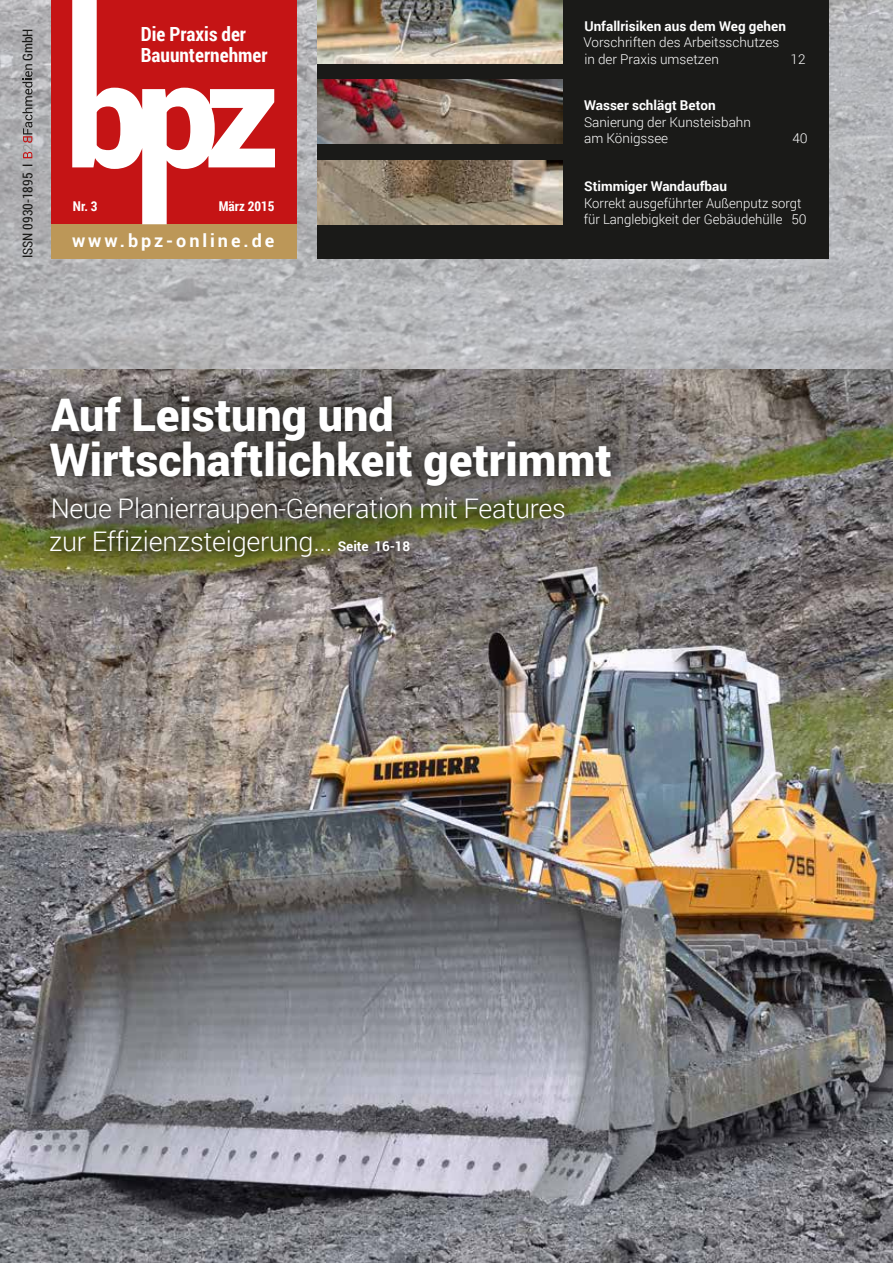
<style>
.page{position:relative;width:893px;height:1263px;background:#fff}
.page>*{position:absolute;margin:0;border:0;box-sizing:border-box;transform-origin:0 0}
.t1{font:900 45px/45px "Roboto";color:#fff}
.t2{font:300 27px/33px "Roboto";letter-spacing:-.01em;color:#fff}
.t3{font:700 19.5px/21px "Roboto Condensed";color:#fff}
.t4{font:700 18px "Roboto";letter-spacing:.165em;color:#fff}
.t5{font:300 13.5px/16.5px "Roboto";color:#fff}
.t6{font:700 13.5px "Roboto";color:#fff}
.t7{font:13.5px "Roboto Condensed";color:#1a1a18}
.t8{font:700 13.5px "Roboto Condensed";color:#fff}
.s1{font-weight:700;font-size:13.5px}
</style>
<div class="page">
<img style="left:0;top:0;width:893px;height:370px">
<div style="left:51px;top:0;width:245px;height:224px;background:#c51415"></div>
<div style="left:51px;top:224px;width:245px;height:35px;background:#bc9758"></div>
<svg style="left:72px;top:0;width:203px;height:224px"></svg>
<svg style="left:22px;top:64px;width:10px;height:94px"></svg>
<img style="left:0;top:370px;width:893px;height:893px">
<div style="left:317px;top:0;width:512px;height:259px;background:#1a1a18"></div>
<img style="left:317px;top:0;width:246px;height:64px">
<img style="left:317px;top:160px;width:246px;height:64px">
<img style="left:317px;top:79px;width:246px;height:64px">
<svg style="left:31px;top:378px;width:598px;height:198px;background:#626053"></svg>
<p class="t7" style="left:18px;top:61px;width:34px;rotate:-90deg">GmbH</p>
<h3 class="t3" style="left:141px;top:22px;width:128px">Die Praxis der<br>Bauunternehmer</h3>
<p class="t7" style="left:18px;top:258px;width:96px;rotate:-90deg">ISSN 0930-1895 I</p>
<p class="t8" style="left:73px;top:197px;width:26px">Nr. 3</p>
<p class="t8" style="left:219px;top:197px;width:57px">März 2015</p>
<h3 class="t4" style="left:72px;top:227px;width:204px">www.bpz-online.de</h3>
<p class="t6" style="left:584px;top:16px;width:203px">Unfallrisiken aus dem Weg gehen</p>
<p class="t5" style="left:583px;top:34px;width:197px">Vorschriften des Arbeitsschutzes in der Praxis umsetzen</p>
<p class="t5" style="left:791px;top:50px;width:16px">12</p>
<p class="t6" style="left:584px;top:96px;width:133px">Wasser schlägt Beton</p>
<p class="t5" style="left:584px;top:113px;width:168px">Sanierung der Kunsteisbahn am Königssee</p>
<p class="t5" style="left:792px;top:130px;width:17px">40</p>
<p class="t6" style="left:584px;top:177px;width:144px">Stimmiger Wandaufbau</p>
<p class="t5" style="left:584px;top:194px;width:224px">Korrekt ausgeführter Außenputz sorgt für Langlebigkeit der Gebäudehülle 50</p>
<h1 class="t1" style="left:50px;top:391px;width:563px">Auf Leistung und<br>Wirtschaftlichkeit getrimmt</h1>
<h2 class="t2" style="left:49px;top:491px;width:518px">Neue Planierraupen-Generation mit Features zur Effizienzsteigerung... <span class="s1">Seite 16-18</span></h2>
</div>
